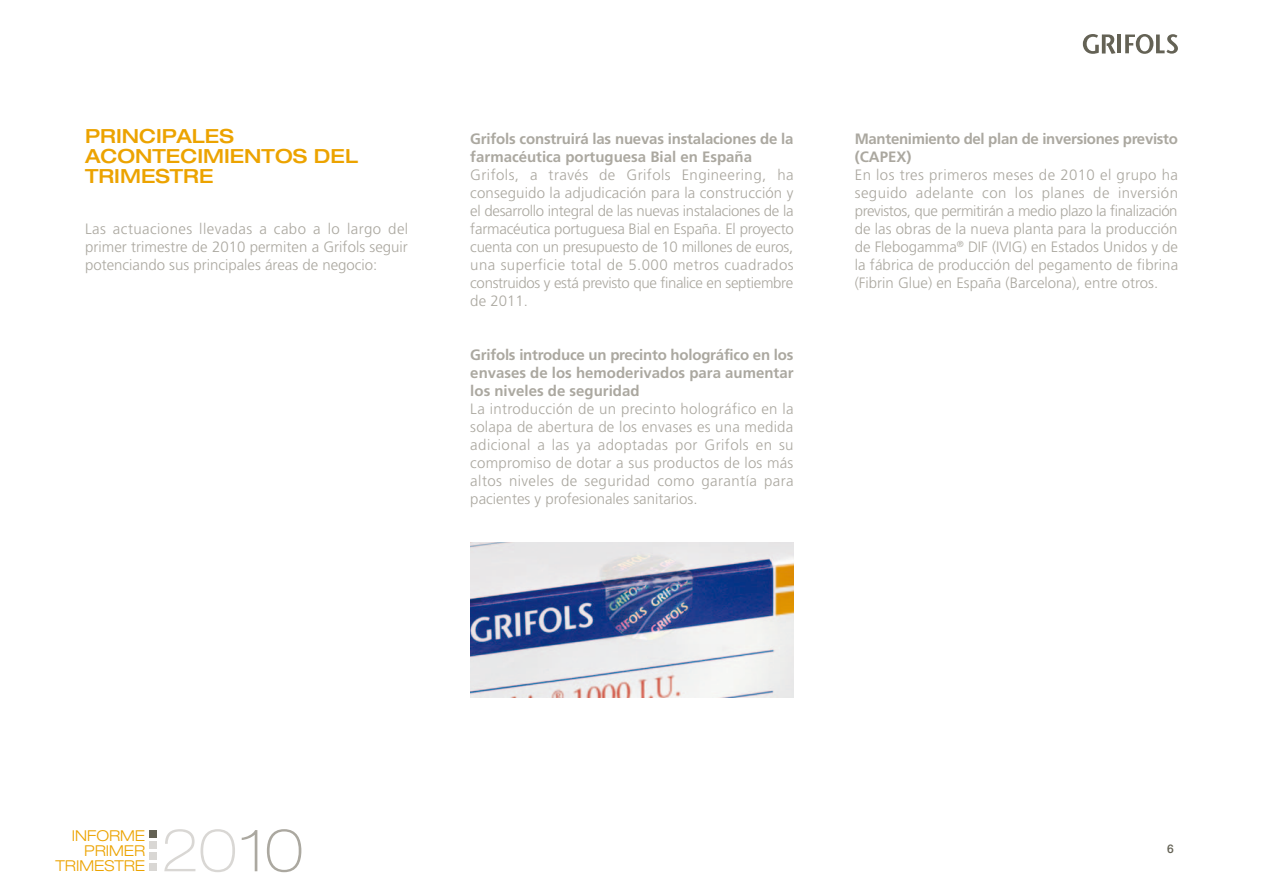
<style>
.page{position:relative;width:1263px;height:893px;background:#fff}
.page>*{position:absolute;margin:0;border:0;box-sizing:border-box;transform-origin:0 0}
.t1{font:100 expanded 58.5px "Helvetica Neue";color:#d9d7d4}
.t2{font:500 expanded 19.5px/20.2px "Helvetica Neue";color:#eca300}
.t3{font:300 15px/18px "Frutiger";color:#aba8a0;text-align:justify}
.t4{font:700 15px/18px "Frutiger";color:#aba8a0}
.t5{font:700 15px/18px "Frutiger";letter-spacing:-.02em;color:#aba8a0}
.t6{font:300 expanded 15px/15.3px "Helvetica Neue";color:#eca300;text-align:right}
.t7{font:500 12px "Helvetica Neue";color:#646255}
.s1{color:#aba8a0}
</style>
<div class="page">
<svg style="left:1083px;top:34px;width:32px;height:20px"></svg>
<hr style="left:1117px;top:35px;width:4px;height:18px;background:#646255">
<svg style="left:1125px;top:34px;width:53px;height:20px"></svg>
<div style="left:149px;top:863px;width:8px;height:8px;background:#d9d7d4"></div>
<div style="left:149px;top:841px;width:8px;height:8px;background:#d9d7d4"></div>
<div style="left:149px;top:852px;width:8px;height:8px;background:#d9d7d4"></div>
<div style="left:149px;top:830px;width:8px;height:8px;background:#646255"></div>
<img style="left:470px;top:543px;width:323px;height:154px">
<h2 class="t2" style="left:85px;top:125px;width:273px">PRINCIPALES<br>ACONTECIMIENTOS DEL<br>TRIMESTRE</h2>
<p class="t3" style="left:85px;top:220px;width:325px">Las actuaciones llevadas a cabo a lo largo del primer trimestre de 2010 permiten a Grifols seguir potenciando sus principales áreas de negocio:</p>
<p class="t4" style="left:470px;top:130px;width:325px">Grifols construirá las nuevas instalaciones de la farmacéutica portuguesa Bial en España</p>
<p class="t3" style="left:470px;top:166px;width:325px">Grifols, a través de Grifols Engineering, ha conseguido la adjudicación para la construcción y el desarrollo integral de las nuevas instalaciones de la farmacéutica portuguesa Bial en España. El proyecto cuenta con un presupuesto de 10 millones de euros, una superficie total de 5.000 metros cuadrados construidos y está previsto que finalice en septiembre de 2011.</p>
<p class="t4" style="left:470px;top:346px;width:325px;text-align:justify">Grifols introduce un precinto holográfico en los envases de los hemoderivados para aumentar los niveles de seguridad</p>
<p class="t3" style="left:470px;top:400px;width:325px">La introducción de un precinto holográfico en la solapa de abertura de los envases es una medida adicional a las ya adoptadas por Grifols en su compromiso de dotar a sus productos de los más altos niveles de seguridad como garantía para pacientes y profesionales sanitarios.</p>
<p class="t5" style="left:855px;top:130px;width:325px">Mantenimiento del plan de inversiones previsto (CAPEX)</p>
<p class="t3" style="left:855px;top:166px;width:325px">En los tres primeros meses de 2010 el grupo ha seguido adelante con los planes de inversión previstos, que permitirán a medio plazo la finalización de las obras de la nueva planta para la producción de Flebogamma<sup>®</sup> DIF (IVIG) en Estados Unidos y de la fábrica de producción del pegamento de fibrina (Fibrin Glue) en España (Barcelona), entre otros.</p>
<p class="t6" style="left:56px;top:828px;width:91px">INFORME<br>PRIMER<br>TRIMESTRE</p>
<h1 class="t1" style="left:161px;top:816px;width:144px">20<span class="s1">10</span></h1>
<p class="t7" style="left:1167px;top:842px;width:8px">6</p>
</div>
